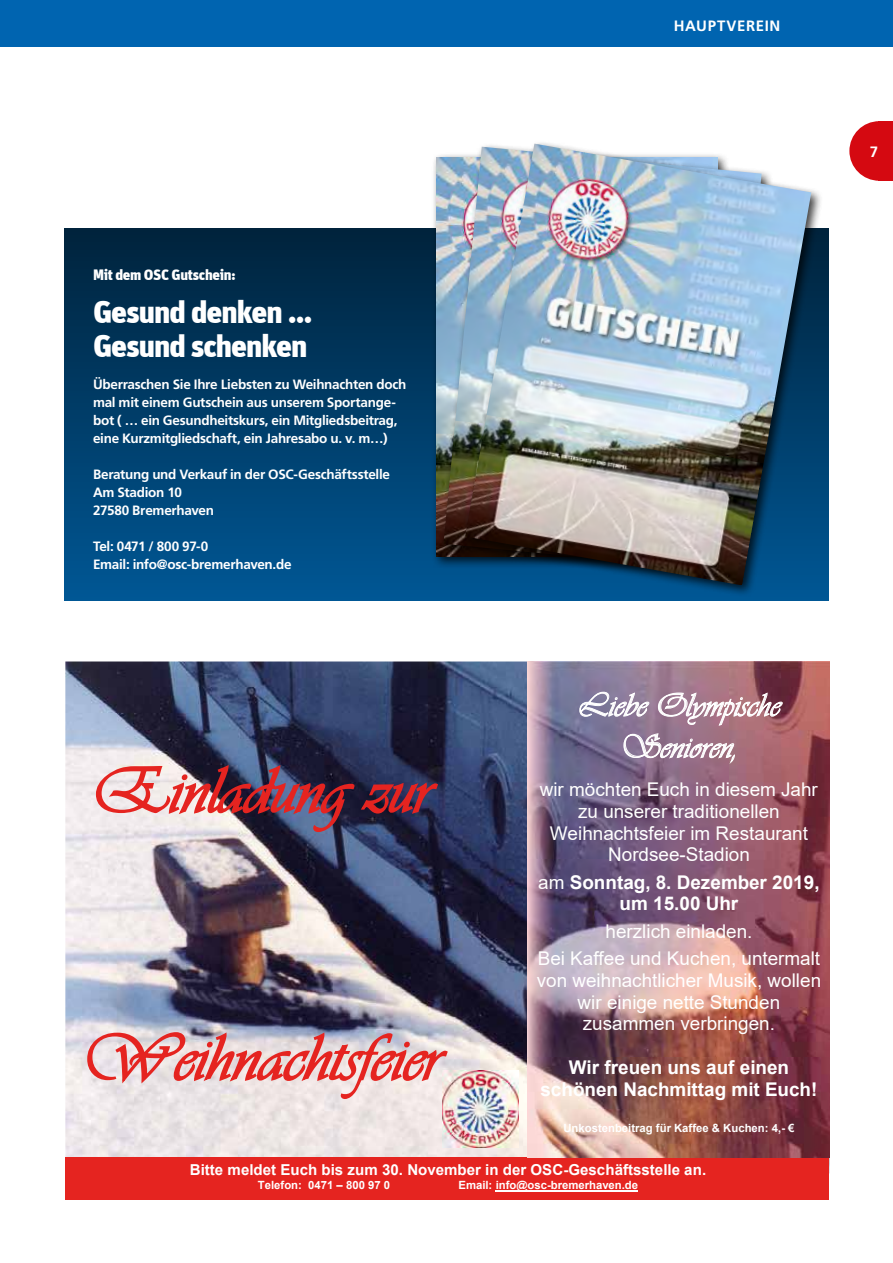
<style>
.page{position:relative;width:893px;height:1263px;background:#fff}
.page>*{position:absolute;margin:0;border:0;box-sizing:border-box;transform-origin:0 0}
.t1{font:italic 67.95px "Vivaldi";color:#e52420}
.t2{font:italic 34.05px/41.4px "Vivaldi";color:#fff;text-align:center}
.t3{font:900 31.5px/34.5px "Unit";letter-spacing:-.03em;color:#fff}
.t4{font:18.9px/21.8px "Arial";color:#fff;text-align:center}
.t5{font:700 18.9px/21.8px "Arial";color:#fff;text-align:center}
.t6{font:700 15px "Arial";color:#fff}
.t7{font:900 15px "Unit";letter-spacing:-.025em;color:#fff}
.t8{font:700 15px "Frutiger LT Std";letter-spacing:.04em;color:#fff}
.t9{font:700 13.5px/18px "Frutiger LT Std";letter-spacing:-.02em;color:#fff}
.t10{font:700 11.4px "Arial";color:#fff}
.s1{font-weight:400}
</style>
<div class="page">
<div style="left:64px;top:229px;width:765px;height:372px;background:linear-gradient(to bottom,#04273f,#015693)"></div>
<img style="left:443px;top:154px;width:18px;height:417px">
<div style="left:461px;top:140px;width:362px;height:457px;background:#000;opacity:.75"></div>
<img style="left:465px;top:144px;width:346px;height:441px">
<img style="left:65px;top:661px;width:462px;height:496px">
<div style="left:65px;top:1157px;width:764px;height:43px;background:#e52420"></div>
<hr style="left:496px;top:1190px;width:142px;height:1px;background:#fff">
<img style="left:442px;top:1071px;width:77px;height:76px">
<img style="left:527px;top:661px;width:302px;height:496px">
<svg style="left:579px;top:691px;width:204px;height:74px"></svg>
<svg style="left:95px;top:763px;width:344px;height:70px"></svg>
<svg style="left:86px;top:1031px;width:363px;height:69px"></svg>
<div style="left:0;top:0;width:893px;height:47px;background:#0064b0"></div>
<svg style="left:849px;top:121px;width:29px;height:60px"></svg>
<div style="left:878px;top:121px;width:15px;height:60px;background:#d50911"></div>
<p class="t8" style="left:674px;top:17px;width:108px">HAUPTVEREIN</p>
<p class="t7" style="left:93px;top:265px;width:144px">Mit dem OSC Gutschein:</p>
<h3 class="t3" style="left:93px;top:294px;width:221px">Gesund denken …<br>Gesund schenken</h3>
<p class="t9" style="left:93px;top:375px;width:315px">Überraschen Sie Ihre Liebsten zu Weihnachten doch mal mit einem Gutschein aus unserem Sportange&shy;bot ( … ein Gesundheitskurs, ein Mitgliedsbeitrag, eine Kurzmitgliedschaft, ein Jahresabo u. v. m…)</p>
<p class="t9" style="left:93px;top:465px;width:298px">Beratung und Verkauf in der OSC-Geschäftsstelle<br>Am Stadion 10<br>27580 Bremerhaven</p>
<p class="t9" style="left:93px;top:537px;width:200px">Tel: 0471 / 800 97-0<br>Email: info@osc-bremerhaven.de</p>
<h1 class="t1" style="left:91px;top:751px;width:341px">Einladung zur</h1>
<h1 class="t1" style="left:81px;top:1018px;width:361px">Weihnachtsfeier</h1>
<h2 class="t2" style="left:577px;top:685px;width:204px">Liebe Olympische<br>Senioren,</h2>
<h3 class="t4" style="left:540px;top:778px;width:280px">wir möchten Euch in diesem Jahr zu unserer traditionellen<br>Weihnachtsfeier im Restaurant<br>Nordsee-Stadion</h3>
<h3 class="t5" style="left:538px;top:871px;width:283px"><span class="s1">am</span> Sonntag, 8. Dezember 2019, um 15.00 Uhr</h3>
<h3 class="t4" style="left:538px;top:917px;width:284px;line-height:27.5px">herzlich einladen.<br>Bei Kaffee und Kuchen, untermalt</h3>
<h3 class="t4" style="left:537px;top:969px;width:286px">von weihnachtlicher Musik, wollen wir einige nette Stunden zusammen verbringen.</h3>
<h3 class="t5" style="left:540px;top:1056px;width:279px">Wir freuen uns auf einen schönen Nachmittag mit Euch!</h3>
<p class="t10" style="left:563px;top:1120px;width:233px">Unkostenbeitrag für Kaffee &amp; Kuchen: 4,- €</p>
<p class="t6" style="left:190px;top:1159px;width:518px">Bitte meldet Euch bis zum 30. November in der OSC-Geschäftsstelle an.</p>
<p class="t10" style="left:258px;top:1177px;width:134px">Telefon: 0471 – 800 97 0</p>
<p class="t10" style="left:458px;top:1177px;width:181px">Email: info@osc-bremerhaven.de</p>
<p class="t8" style="left:870px;top:143px;width:10px">7</p>
</div>
